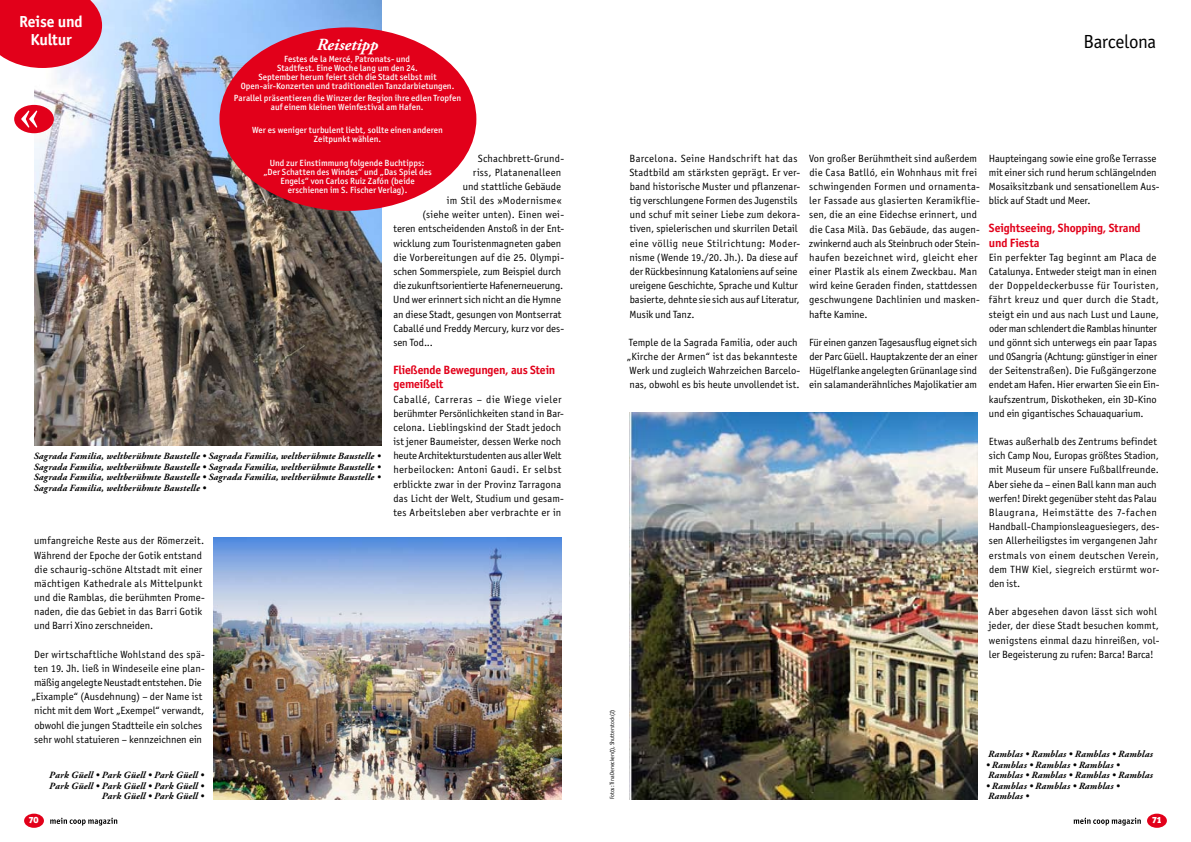
<style>
.page{position:relative;width:1191px;height:842px;background:#fff}
.page>*{position:absolute;margin:0;border:0;box-sizing:border-box;transform-origin:0 0}
.t1{font:19px "Officina Sans ITC Pro";letter-spacing:-.015em;color:#000}
.t2{font:italic 700 17px "Adobe Garamond Pro";letter-spacing:-.01em;color:#fff}
.t3{font:700 16px/18px "Officina Sans ITC Pro";letter-spacing:-.015em;color:#fff;text-align:center}
.t4{font:700 12px/14.2px "Officina Sans ITC Pro";letter-spacing:-.015em;color:#e2001a}
.t5{font:10.5px/14.2px "Officina Sans ITC Pro";letter-spacing:.01em;color:#000}
.t6{font:10.5px "Officina Sans ITC Pro";letter-spacing:-.01em;color:#000}
.t7{font:italic 700 9.5px/10.5px "Adobe Garamond Pro";letter-spacing:.02em;color:#000}
.t8{font:500 9px/9px "Officina Sans ITC Pro";letter-spacing:.01em;color:#fff;text-align:center}
.t9{font:900 9px "Officina Sans ITC Pro";color:#fff}
.t10{font:6px "Officina Sans ITC Pro";letter-spacing:-.01em;color:#000;scale:.95 1}
</style>
<div class="page">
<img style="left:34px;top:0;width:348px;height:445px">
<img style="left:629px;top:412px;width:348px;height:387px">
<img style="left:214px;top:537px;width:347px;height:262px">
<div style="left:1147px;top:814px;width:19px;height:14px;background:#e2001a;border-radius:50%"></div>
<div style="left:24px;top:814px;width:20px;height:14px;background:#e2001a;border-radius:50%"></div>
<svg style="left:0;top:0;width:102px;height:68px;background:#e11b34"></svg>
<div style="left:14px;top:105px;width:40px;height:28px;background:#e2001a;border-radius:50%"></div>
<svg style="left:21px;top:111px;width:16px;height:17px"></svg>
<div style="left:219px;top:27px;width:257px;height:184px;background:#e2001a;border-radius:50%"></div>
<svg style="left:50px;top:818px;width:67px;height:7px"></svg>
<svg style="left:1073px;top:818px;width:67px;height:7px"></svg>
<h3 class="t3" style="left:19px;top:12px;width:65px">Reise und<br>Kultur</h3>
<h2 class="t2" style="left:317px;top:35px;width:63px">Reisetipp</h2>
<p class="t8" style="left:241px;top:54px;width:215px">Festes de la Mercé, Patronats- und<br>Stadtfest. Eine Woche lang um den 24.<br>September herum feiert sich die Stadt selbst mit Open-air-Konzerten und traditionellen Tanzdarbietungen.</p>
<p class="t8" style="left:234px;top:93px;width:229px">Parallel präsentieren die Winzer der Region ihre edlen Tropfen auf einem kleinen Weinfestival am Hafen.</p>
<p class="t8" style="left:252px;top:126px;width:192px">Wer es weniger turbulent liebt, sollte einen anderen<br>Zeitpunkt wählen.</p>
<p class="t8" style="left:263px;top:158px;width:170px">Und zur Einstimmung folgende Buchtipps: „Der Schatten des Windes“ und „Das Spiel des Engels“ von Carlos Ruiz Zafón (beide erschienen im S. Fischer Verlag).</p>
<p class="t5" style="left:478px;top:151px;width:88px">Schachbrett-Grund-</p>
<p class="t5" style="left:473px;top:165px;width:90px">riss, Platanenalleen</p>
<p class="t5" style="left:463px;top:179px;width:99px">und stattliche Gebäude</p>
<p class="t5" style="left:447px;top:193px;width:116px">im Stil des »Modernisme«</p>
<p class="t5" style="left:422px;top:208px;width:143px">(siehe weiter unten). Einen wei-</p>
<p class="t5" style="left:393px;top:222px;width:172px">teren entscheidenden Anstoß in der Ent-</p>
<p class="t5" style="left:393px;top:236px;width:169px">wicklung zum Touristenmagneten gaben</p>
<p class="t5" style="left:393px;top:250px;width:172px">die Vorbereitungen auf die 25. Olympi-</p>
<p class="t5" style="left:393px;top:264px;width:169px">schen Sommerspiele, zum Beispiel durch</p>
<p class="t6" style="left:393px;top:279px;width:171px">die zukunftsorientierte Hafenerneuerung.</p>
<p class="t5" style="left:393px;top:293px;width:169px">Und wer erinnert sich nicht an die Hymne</p>
<p class="t5" style="left:393px;top:307px;width:170px">an diese Stadt, gesungen von Montserrat</p>
<p class="t5" style="left:393px;top:321px;width:172px">Caballé und Freddy Mercury, kurz vor des-</p>
<p class="t5" style="left:393px;top:335px;width:41px">sen Tod...</p>
<p class="t4" style="left:393px;top:363px;width:164px">Fließende Bewegungen, aus Stein gemeißelt</p>
<p class="t5" style="left:393px;top:392px;width:172px">Caballé, Carreras – die Wiege vieler berühmter Persönlichkeiten stand in Bar&shy;celona. Lieblingskind der Stadt jedoch ist jener Baumeister, dessen Werke noch heute Architekturstudenten aus aller Welt herbeilocken: Antoni Gaudi. Er selbst erblickte zwar in der Provinz Tarragona das Licht der Welt, Studium und gesam&shy;tes Arbeitsleben aber verbrachte er in</p>
<p class="t7" style="left:34px;top:451px;width:348px;text-align:justify">Sagrada Familia, weltberühmte Baustelle • Sagrada Familia, weltberühmte Baustelle • Sagrada Familia, weltberühmte Baustelle • Sagrada Familia, weltberühmte Baustelle • Sagrada Familia, weltberühmte Baustelle • Sagrada Familia, weltberühmte Baustelle • Sagrada Familia, weltberühmte Baustelle •</p>
<p class="t5" style="left:34px;top:534px;width:172px">umfangreiche Reste aus der Römerzeit.<br>Während der Epoche der Gotik entstand die schaurig-schöne Altstadt mit einer mächtigen Kathedrale als Mittelpunkt und die Ramblas, die berühmten Prome&shy;naden, die das Gebiet in das Barri Gotik und Barri Xino zerschneiden.</p>
<p class="t5" style="left:31px;top:647px;width:175px">Der wirtschaftliche Wohlstand des spä&shy;ten 19. Jh. ließ in Windeseile eine plan&shy;mäßig angelegte Neustadt entstehen. Die „Eixample“ (Ausdehnung) – der Name ist nicht mit dem Wort „Exempel“ verwandt, obwohl die jungen Stadtteile ein solches sehr wohl statuieren – kennzeichnen ein</p>
<p class="t7" style="left:49px;top:770px;width:156px;text-align:right">Park Güell • Park Güell • Park Güell •<br>Park Güell • Park Güell • Park Güell •<br>Park Güell • Park Güell •</p>
<h1 class="t1" style="left:1083px;top:30px;width:75px">Barcelona</h1>
<p class="t5" style="left:629px;top:151px;width:172px">Barcelona. Seine Handschrift hat das Stadtbild am stärksten geprägt. Er ver&shy;band historische Muster und pflanzenar&shy;tig verschlungene Formen des Jugenstils und schuf mit seiner Liebe zum dekora&shy;tiven, spielerischen und skurrilen Detail eine völlig neue Stilrichtung: Moder&shy;nisme (Wende 19./20. Jh.). Da diese auf der Rückbesinnung Kataloniens auf seine ureigene Geschichte, Sprache und Kultur basierte, dehnte sie sich aus auf Literatur, Musik und Tanz.</p>
<p class="t5" style="left:627px;top:335px;width:175px">Temple de la Sagrada Familia, oder auch „Kirche der Armen“ ist das bekannteste Werk und zugleich Wahrzeichen Barcelo&shy;nas, obwohl es bis heute unvollendet ist.</p>
<p class="t5" style="left:809px;top:151px;width:172px">Von großer Berühmtheit sind außerdem die Casa Batlló, ein Wohnhaus mit frei schwingenden Formen und ornamenta&shy;ler Fassade aus glasierten Keramikflie&shy;sen, die an eine Eidechse erinnert, und die Casa Milà. Das Gebäude, das augen&shy;zwinkernd auch als Steinbruch oder Stein&shy;haufen bezeichnet wird, gleicht eher einer Plastik als einem Zweckbau. Man wird keine Geraden finden, stattdessen geschwungene Dachlinien und masken&shy;hafte Kamine.</p>
<p class="t5" style="left:809px;top:335px;width:170px;text-align:justify">Für einen ganzen Tagesausflug eignet sich der Parc Güell. Hauptakzente der an einer Hügelflanke angelegten Grünanlage sind ein salamanderähnliches Majolikatier am</p>
<p class="t5" style="left:988px;top:151px;width:172px">Haupteingang sowie eine große Terrasse mit einer sich rund herum schlängelnden Mosaiksitzbank und sensationellem Aus&shy;blick auf Stadt und Meer.</p>
<p class="t4" style="left:989px;top:221px;width:153px">Seightseeing, Shopping, Strand und Fiesta</p>
<p class="t5" style="left:988px;top:250px;width:172px">Ein perfekter Tag beginnt am Placa de Catalunya. Entweder steigt man in einen der Doppeldeckerbusse für Touristen, fährt kreuz und quer durch die Stadt, steigt ein und aus nach Lust und Laune, oder man schlendert die Ramblas hinunter und gönnt sich unterwegs ein paar Tapas und 0Sangria (Achtung: günstiger in einer der Seitenstraßen). Die Fußgängerzone endet am Hafen. Hier erwarten Sie ein Ein&shy;kaufszentrum, Diskotheken, ein 3D-Kino und ein gigantisches Schauaquarium.</p>
<p class="t5" style="left:988px;top:434px;width:172px">Etwas außerhalb des Zentrums befindet sich Camp Nou, Europas größtes Stadion, mit Museum für unsere Fußballfreunde.<br>Aber siehe da – einen Ball kann man auch werfen! Direkt gegenüber steht das Palau Blaugrana, Heimstätte des 7-fachen Handball-Championsleaguesiegers, des&shy;sen Allerheiligstes im vergangenen Jahr erstmals von einem deutschen Verein, dem THW Kiel, siegreich erstürmt wor&shy;den ist.</p>
<p class="t5" style="left:988px;top:604px;width:172px">Aber abgesehen davon lässt sich wohl jeder, der diese Stadt besuchen kommt, wenigstens einmal dazu hinreißen, vol&shy;ler Begeisterung zu rufen: Barca! Barca!</p>
<p class="t10" style="left:608px;top:799px;width:96px;rotate:-90deg">Fotos: Tina Denecken(1), Shutterstock (2)</p>
<p class="t7" style="left:988px;top:749px;width:166px">Ramblas • Ramblas • Ramblas • Ramblas</p>
<p class="t7" style="left:985px;top:760px;width:169px">• Ramblas • Ramblas • Ramblas •<br>Ramblas • Ramblas • Ramblas • Ramblas</p>
<p class="t7" style="left:985px;top:781px;width:135px">• Ramblas • Ramblas • Ramblas •<br>Ramblas •</p>
<p class="t9" style="left:29px;top:814px;width:11px">70</p>
<p class="t9" style="left:1152px;top:814px;width:11px">71</p>
</div>
